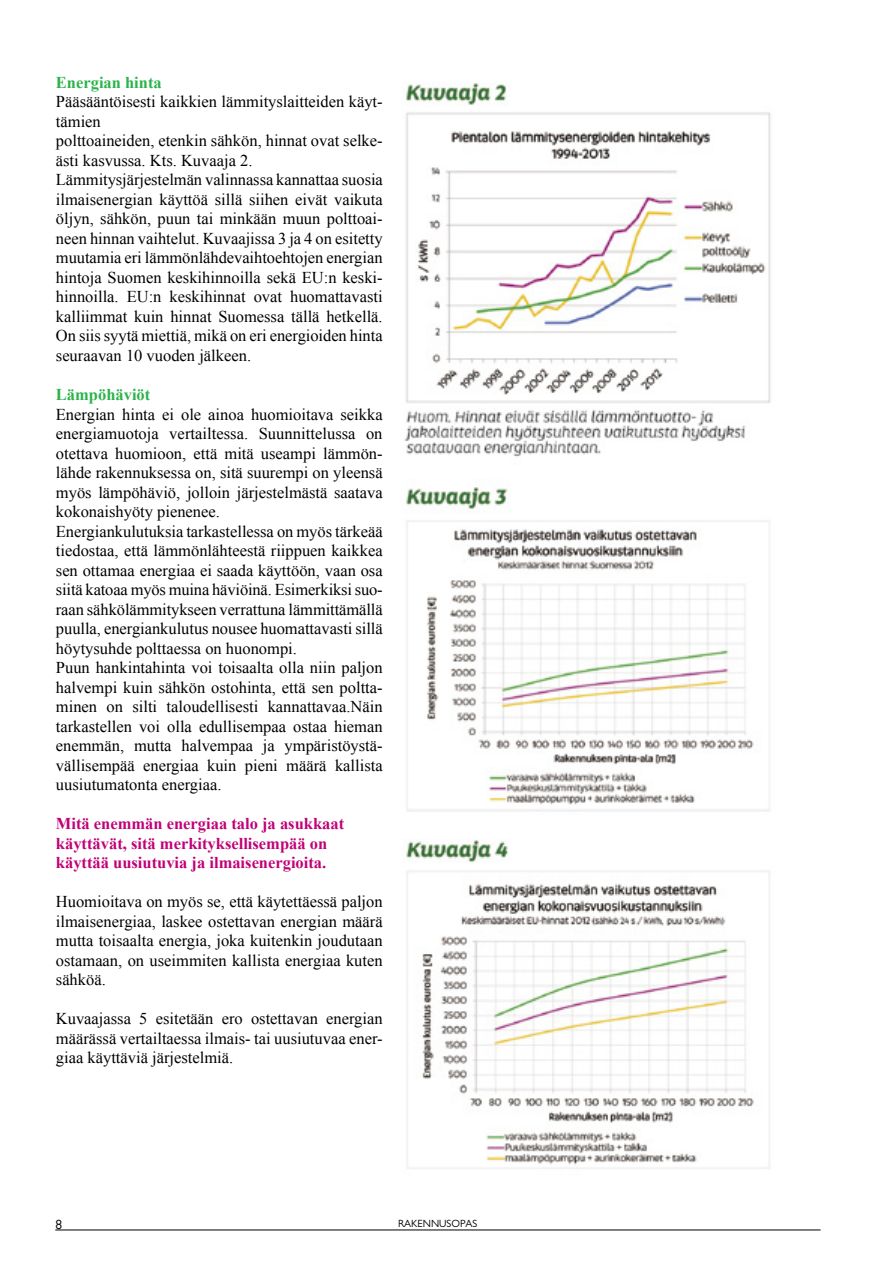
<style>
.page{position:relative;width:893px;height:1263px;background:#fff}
.page>*{position:absolute;margin:0;border:0;box-sizing:border-box;transform-origin:0 0}
.t1{font:16.5px/19.5px "Times New Roman";color:#000}
.t2{font:700 16.5px/19.5px "Times New Roman";color:#c10077}
.t3{font:700 16.5px "Times New Roman";color:#2bb34a}
.t4{font:13.5px "Gill Sans";color:#000}
.t5{font:10.5px "Gill Sans";color:#000}
</style>
<div class="page">
<hr style="left:55px;top:1229px;width:766px;height:1px;background:#000">
<img style="left:404px;top:83px;width:367px;height:1086px">
<p class="t3" style="left:56px;top:71px;width:107px">Energian hinta</p>
<p class="t1" style="left:56px;top:92px;width:328px">Pääsääntöisesti kaikkien lämmityslaitteiden käyt&shy;tämien<br>polttoaineiden, etenkin sähkön, hinnat ovat selke&shy;ästi kasvussa. Kts. Kuvaaja 2.<br>Lämmitysjärjestelmän valinnassa kannattaa suosia ilmaisenergian käyttöä sillä siihen eivät vaikuta öljyn, sähkön, puun tai minkään muun polttoai&shy;neen hinnan vaihtelut. Kuvaajissa 3 ja 4 on esitetty muutamia eri lämmönlähdevaihtoehtojen energian hintoja Suomen keskihinnoilla sekä EU:n keski&shy;hinnoilla. EU:n keskihinnat ovat huomattavasti kalliimmat kuin hinnat Suomessa tällä hetkellä.<br>On siis syytä miettiä, mikä on eri energioiden hinta seuraavan 10 vuoden jälkeen.</p>
<p class="t3" style="left:56px;top:383px;width:96px">Lämpöhäviöt</p>
<p class="t1" style="left:56px;top:404px;width:328px">Energian hinta ei ole ainoa huomioitava seikka energiamuotoja vertailtessa. Suunnittelussa on otettava huomioon, että mitä useampi lämmön&shy;lähde rakennuksessa on, sitä suurempi on yleensä myös lämpöhäviö, jolloin järjestelmästä saatava kokonaishyöty pienenee.<br>Energiankulutuksia tarkastellessa on myös tärkeää tiedostaa, että lämmönlähteestä riippuen kaikkea sen ottamaa energiaa ei saada käyttöön, vaan osa siitä katoaa myös muina häviöinä. Esimerkiksi suo&shy;raan sähkölämmitykseen verrattuna lämmittämällä puulla, energiankulutus nousee huomattavasti sillä höytysuhde polttaessa on huonompi.<br>Puun hankintahinta voi toisaalta olla niin paljon halvempi kuin sähkön ostohinta, että sen poltta&shy;minen on silti taloudellisesti kannattavaa.Näin tarkastellen voi olla edullisempaa ostaa hieman enemmän, mutta halvempaa ja ympäristöystä&shy;vällisempää energiaa kuin pieni määrä kallista uusiutumatonta energiaa.</p>
<p class="t2" style="left:56px;top:813px;width:290px">Mitä enemmän energiaa talo ja asukkaat käyttävät, sitä merkityksellisempää on käyttää uusiutuvia ja ilmaisenergioita.</p>
<p class="t1" style="left:56px;top:891px;width:328px;text-align:justify">Huomioitava on myös se, että käytettäessä paljon ilmaisenergiaa, laskee ostettavan energian määrä mutta toisaalta energia, joka kuitenkin joudutaan ostamaan, on useimmiten kallista energiaa kuten sähköä.</p>
<p class="t1" style="left:56px;top:1009px;width:328px;text-align:justify">Kuvaajassa 5 esitetään ero ostettavan energian määrässä vertailtaessa ilmais- tai uusiutuvaa ener&shy;giaa käyttäviä järjestelmiä.</p>
<p class="t4" style="left:55px;top:1217px;width:8px">8</p>
<p class="t5" style="left:398px;top:1217px;width:81px">RAKENNUSOPAS</p>
</div>
